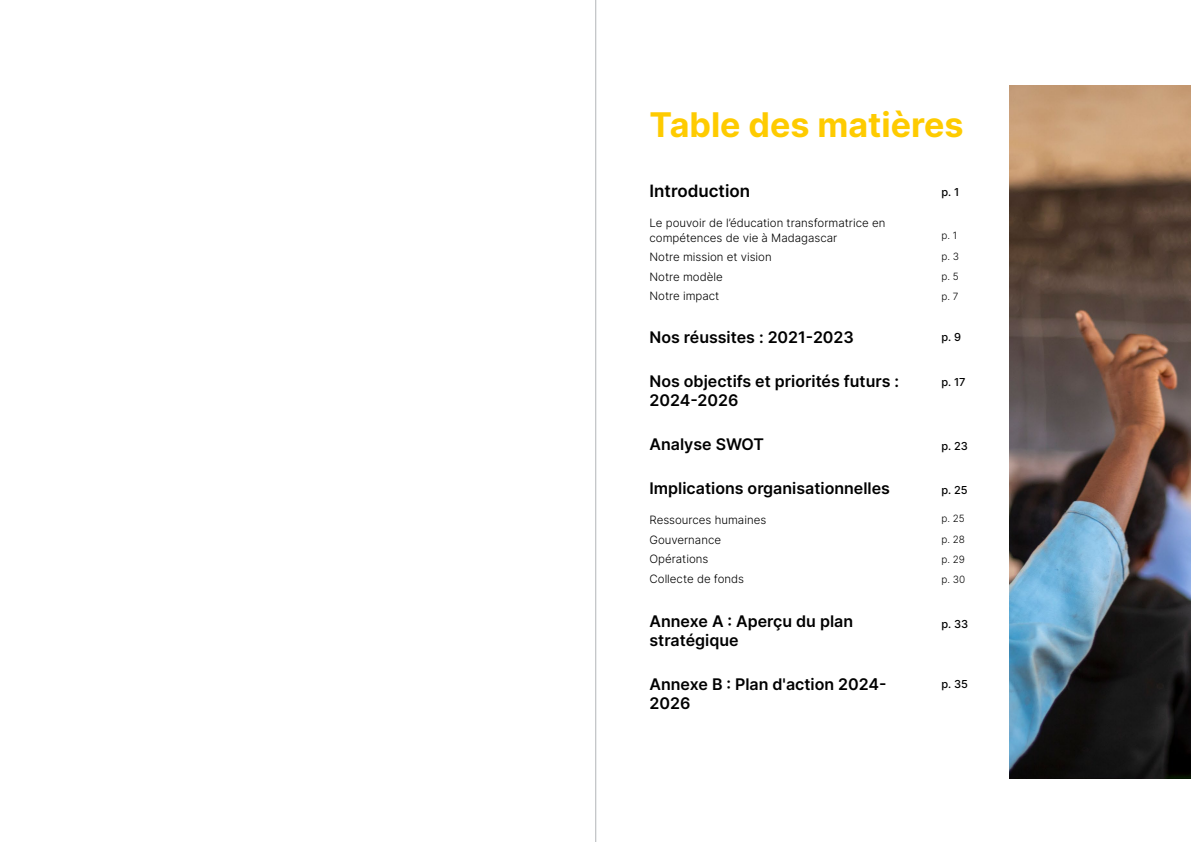
<style>
.page{position:relative;width:1191px;height:842px;background:#fff}
.page>*{position:absolute;margin:0;border:0;box-sizing:border-box;transform-origin:0 0}
.t1{font:700 34px "Inter";color:#fecb00}
.t2{font:600 17px "Inter";color:#000}
.t3{font:600 16px/19.2px "Inter";color:#000}
.t4{font:300 11.5px/19.5px "Inter";color:#000}
.t5{font:500 11px "Inter";color:#000}
.t6{font:300 10px/20.5px "Inter";color:#000}
</style>
<div class="page">
<img style="left:1009px;top:86px;width:182px;height:693px">
<hr style="left:595px;top:0;width:1px;height:842px;background:#b3b5b8">
<h1 class="t1" style="left:649px;top:100px;width:315px">Table des matières</h1>
<h2 class="t2" style="left:649px;top:179px;width:102px">Introduction</h2>
<p class="t4" style="left:649px;top:215px;width:237px;line-height:15px">Le pouvoir de l’éducation transformatrice en compétences de vie à Madagascar</p>
<p class="t4" style="left:649px;top:247px;width:124px">Notre mission et vision<br>Notre modèle<br>Notre impact</p>
<h3 class="t3" style="left:649px;top:327px;width:206px">Nos réussites : 2021-2023</h3>
<h3 class="t3" style="left:649px;top:371px;width:251px">Nos objectifs et priorités futurs :<br>2024-2026</h3>
<h3 class="t3" style="left:649px;top:434px;width:116px">Analyse SWOT</h3>
<h3 class="t3" style="left:649px;top:479px;width:242px">Implications organisationnelles</h3>
<p class="t4" style="left:649px;top:510px;width:118px">Ressources humaines<br>Gouvernance<br>Opérations<br>Collecte de fonds</p>
<h3 class="t3" style="left:649px;top:611px;width:205px">Annexe A : Aperçu du plan stratégique</h3>
<h3 class="t3" style="left:649px;top:674px;width:239px">Annexe B : Plan d'action 2024-<br>2026</h3>
<p class="t5" style="left:941px;top:184px;width:19px">p. 1</p>
<p class="t6" style="left:941px;top:225px;width:19px">p. 1 p. 3 p. 5</p>
<p class="t6" style="left:941px;top:285px;width:19px">p. 7</p>
<p class="t5" style="left:941px;top:329px;width:21px">p. 9</p>
<p class="t5" style="left:941px;top:374px;width:26px">p. 17</p>
<p class="t5" style="left:941px;top:438px;width:28px">p. 23</p>
<p class="t5" style="left:941px;top:482px;width:28px">p. 25</p>
<p class="t6" style="left:941px;top:508px;width:25px;text-align:justify">p. 25 p. 28 p. 29</p>
<p class="t6" style="left:941px;top:569px;width:25px">p. 30</p>
<p class="t5" style="left:941px;top:616px;width:28px">p. 33</p>
<p class="t5" style="left:941px;top:676px;width:28px">p. 35</p>
</div>
